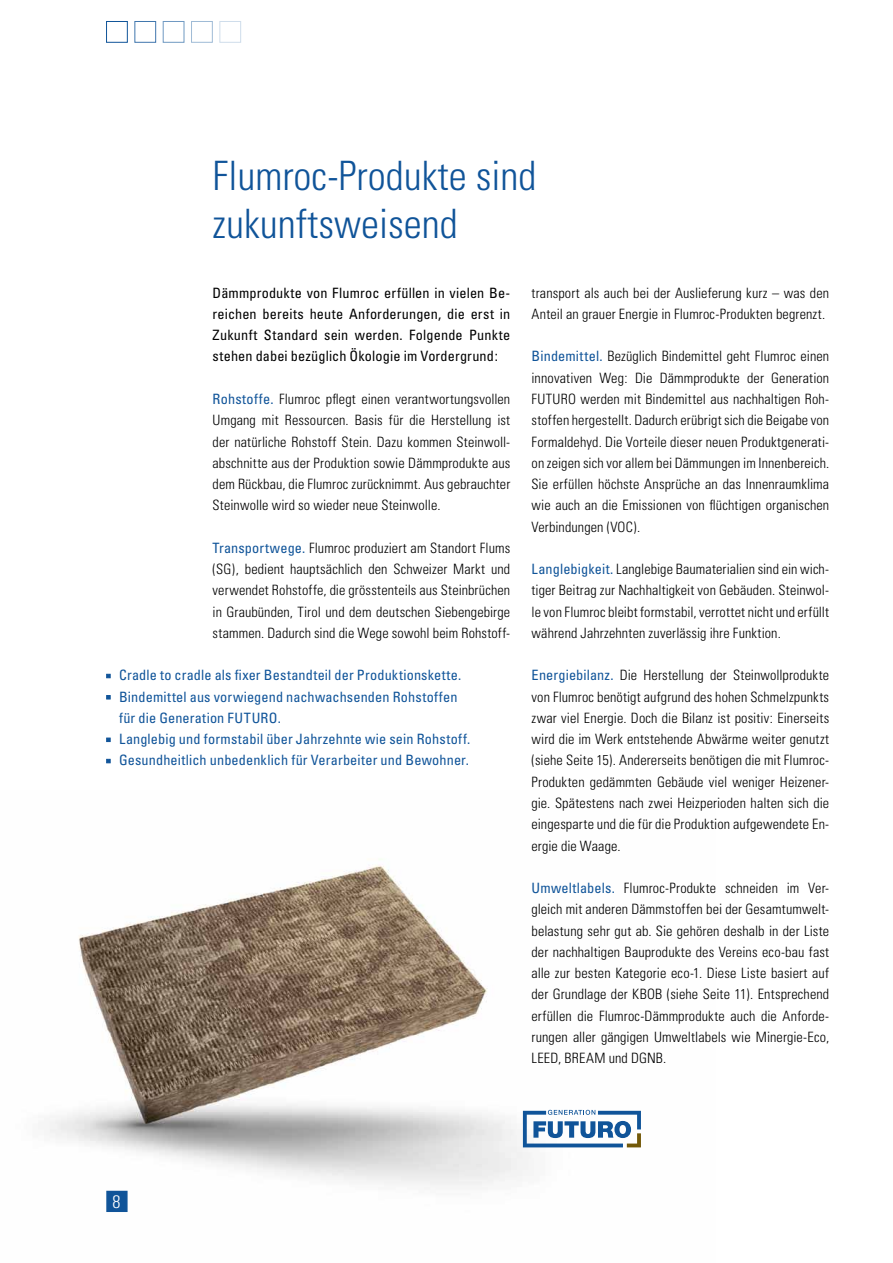
<style>
.page{position:relative;width:893px;height:1263px;background:#fff}
.page>*{position:absolute;margin:0;border:0;box-sizing:border-box;transform-origin:0 0}
.t1{font:300 condensed 40.5px/48px "Univers";color:#105499}
.t2{font:300 condensed 18px "Univers";color:#fff}
.t3{font:300 condensed 14.25px/21.3px "Univers";letter-spacing:.01em;color:#000;text-align:justify}
.t4{font:condensed 14.25px/21.3px "Univers";letter-spacing:.01em;color:#105499}
.t5{font:condensed 14.25px/21.3px "Univers";letter-spacing:.01em;color:#000;text-align:justify}
.s1{font-weight:400;color:#105499}
</style>
<div class="page">
<img style="left:49px;top:859px;width:592px;height:332px">
<div style="left:106px;top:1191px;width:22px;height:21px;background:#105499;border:2px solid #105499"></div>
<div style="left:191px;top:21px;width:22px;height:22px;border:1px solid #9fbbd6"></div>
<div style="left:163px;top:21px;width:21px;height:22px;border:1px solid #6f99c2"></div>
<div style="left:135px;top:21px;width:21px;height:22px;border:1px solid #4076ad"></div>
<div style="left:106px;top:21px;width:22px;height:22px;border:1px solid #105499"></div>
<div style="left:220px;top:21px;width:21px;height:22px;border:1px solid #cfddeb"></div>
<svg style="left:106px;top:674px;width:5px;height:4px"></svg>
<svg style="left:106px;top:695px;width:5px;height:4px"></svg>
<svg style="left:106px;top:738px;width:5px;height:4px"></svg>
<svg style="left:106px;top:759px;width:5px;height:4px"></svg>
<svg style="left:523px;top:1110px;width:118px;height:37px"></svg>
<h1 class="t1" style="left:213px;top:152px;width:325px">Flumroc-Produkte sind zukunftsweisend</h1>
<p class="t5" style="left:213px;top:282px;width:299px">Dämmprodukte von Flumroc erfüllen in vielen Be&shy;reichen bereits heute Anforderungen, die erst in Zukunft Standard sein werden. Folgende Punkte stehen dabei bezüglich Ökologie im Vordergrund:</p>
<p class="t3" style="left:213px;top:388px;width:299px"><span class="s1">Rohstoffe.</span> Flumroc pflegt einen verantwortungsvollen Umgang mit Ressourcen. Basis für die Herstellung ist der natürliche Rohstoff Stein. Dazu kommen Steinwoll&shy;abschnitte aus der Produktion sowie Dämmprodukte aus dem Rückbau, die Flumroc zurücknimmt. Aus gebrauchter Steinwolle wird so wieder neue Steinwolle.</p>
<p class="t3" style="left:213px;top:537px;width:299px"><span class="s1">Transportwege.</span> Flumroc produziert am Standort Flums (SG), bedient hauptsächlich den Schweizer Markt und verwendet Rohstoffe, die grösstenteils aus Steinbrüchen in Graubünden, Tirol und dem deutschen Siebengebirge stammen. Dadurch sind die Wege sowohl beim Rohstoff-</p>
<p class="t4" style="left:119px;top:664px;width:353px">Cradle to cradle als fixer Bestandteil der Produktionskette.<br>Bindemittel aus vorwiegend nachwachsenden Rohstoffen für die Generation FUTURO.<br>Langlebig und formstabil über Jahrzehnte wie sein Rohstoff.<br>Gesundheitlich unbedenklich für Verarbeiter und Bewohner.</p>
<p class="t3" style="left:531px;top:282px;width:299px">transport als auch bei der Auslieferung kurz – was den<br>Anteil an grauer Energie in Flumroc-Produkten begrenzt.</p>
<p class="t3" style="left:531px;top:346px;width:299px"><span class="s1">Bindemittel.</span> Bezüglich Bindemittel geht Flumroc einen innovativen Weg: Die Dämmprodukte der Generation FUTURO werden mit Bindemittel aus nachhaltigen Roh&shy;stoffen hergestellt. Dadurch erübrigt sich die Beigabe von Formaldehyd. Die Vorteile dieser neuen Produktgenerati&shy;on zeigen sich vor allem bei Dämmungen im Innenbereich.<br>Sie erfüllen höchste Ansprüche an das Innenraumklima wie auch an die Emissionen von flüchtigen organischen Verbindungen (VOC).</p>
<p class="t3" style="left:531px;top:558px;width:299px"><span class="s1">Langlebigkeit.</span> Langlebige Baumaterialien sind ein wich&shy;tiger Beitrag zur Nachhaltigkeit von Gebäuden. Steinwol&shy;le von Flumroc bleibt formstabil, verrottet nicht und erfüllt während Jahrzehnten zuverlässig ihre Funktion.</p>
<p class="t3" style="left:531px;top:665px;width:299px"><span class="s1">Energiebilanz.</span> Die Herstellung der Steinwollprodukte von Flumroc benötigt aufgrund des hohen Schmelzpunkts zwar viel Energie. Doch die Bilanz ist positiv: Einerseits wird die im Werk entstehende Abwärme weiter genutzt (siehe Seite 15). Andererseits benötigen die mit Flumroc-Produkten gedämmten Gebäude viel weniger Heizener&shy;gie. Spätestens nach zwei Heizperioden halten sich die eingesparte und die für die Produktion aufgewendete En&shy;ergie die Waage.</p>
<p class="t3" style="left:531px;top:877px;width:299px"><span class="s1">Umweltlabels.</span> Flumroc-Produkte schneiden im Ver&shy;gleich mit anderen Dämmstoffen bei der Gesamtumwelt&shy;belastung sehr gut ab. Sie gehören deshalb in der Liste der nachhaltigen Bauprodukte des Vereins eco-bau fast alle zur besten Kategorie eco-1. Diese Liste basiert auf der Grundlage der KBOB (siehe Seite 11). Entsprechend erfüllen die Flumroc-Dämmprodukte auch die Anforde&shy;rungen aller gängigen Umweltlabels wie Minergie-Eco, LEED, BREAM und DGNB.</p>
<p class="t2" style="left:112px;top:1191px;width:9px">8</p>
</div>
